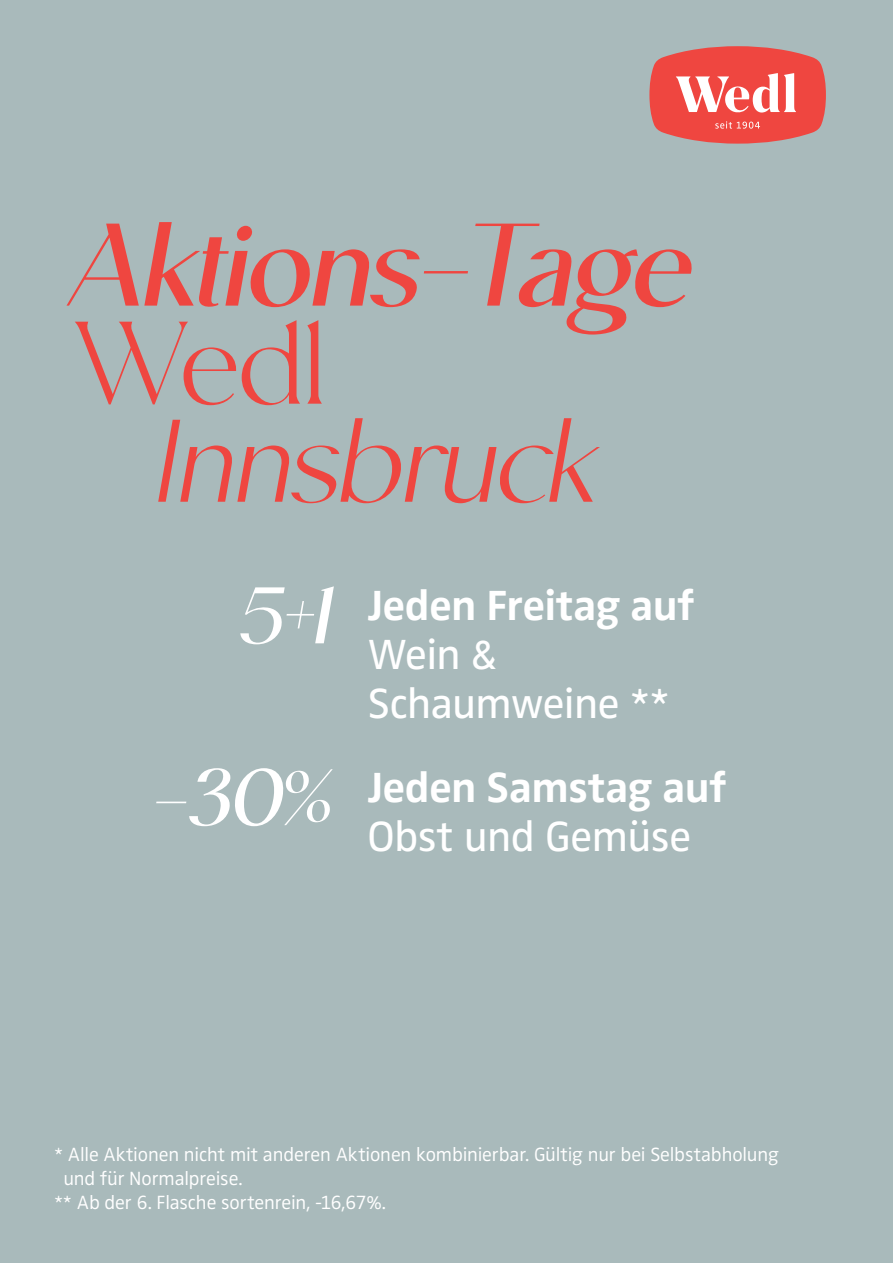
<style>
.page{position:relative;width:893px;height:1263px;background:#a9babb}
.page>*{position:absolute;margin:0;border:0;box-sizing:border-box;transform-origin:0 0}
.t1{font:italic 700 127.5px "Moneta Sans";letter-spacing:-.015em;color:#ef4640}
.t2{font:italic 127.5px "Moneta Sans";letter-spacing:-.005em;color:#ef4640}
.t3{font:127.5px "Moneta";color:#ef4640}
.t4{font:italic 700 87px/181.8px "Moneta Sans";color:#fff;text-align:right}
.t5{font:43.65px/49.1px "Zwo Pro";letter-spacing:-.015em;color:#fff}
.t6{font:700 43.65px "Zwo Pro";letter-spacing:-.01em;color:#fff}
.t7{font:300 19.8px "Zwo Pro";letter-spacing:-.01em;color:#fff}
</style>
<div class="page">
<svg style="left:649px;top:46px;width:177px;height:98px;background:#e76b66"></svg>
<h1 class="t1" style="left:73px;top:202px;width:623px">Aktions-Tage</h1>
<h1 class="t3" style="left:73px;top:297px;width:256px">Wedl</h1>
<h1 class="t2" style="left:159px;top:398px;width:444px">Innsbruck</h1>
<h2 class="t4" style="left:150px;top:536px;width:184px">5+1 -30%</h2>
<h3 class="t6" style="left:368px;top:572px;width:328px">Jeden Freitag auf</h3>
<h3 class="t5" style="left:368px;top:627px;width:303px">Wein &amp;<br>Schaumweine **</h3>
<h3 class="t6" style="left:368px;top:754px;width:360px">Jeden Samstag auf</h3>
<h3 class="t5" style="left:368px;top:809px;width:325px">Obst und Gemüse</h3>
<p class="t7" style="left:54px;top:1140px;width:726px">* Alle Aktionen nicht mit anderen Aktionen kombinierbar. Gültig nur bei Selbstabholung</p>
<p class="t7" style="left:63px;top:1163px;width:181px">und für Normalpreise.</p>
<p class="t7" style="left:54px;top:1187px;width:334px">** Ab der 6. Flasche sortenrein, -16,67%.</p>
</div>
